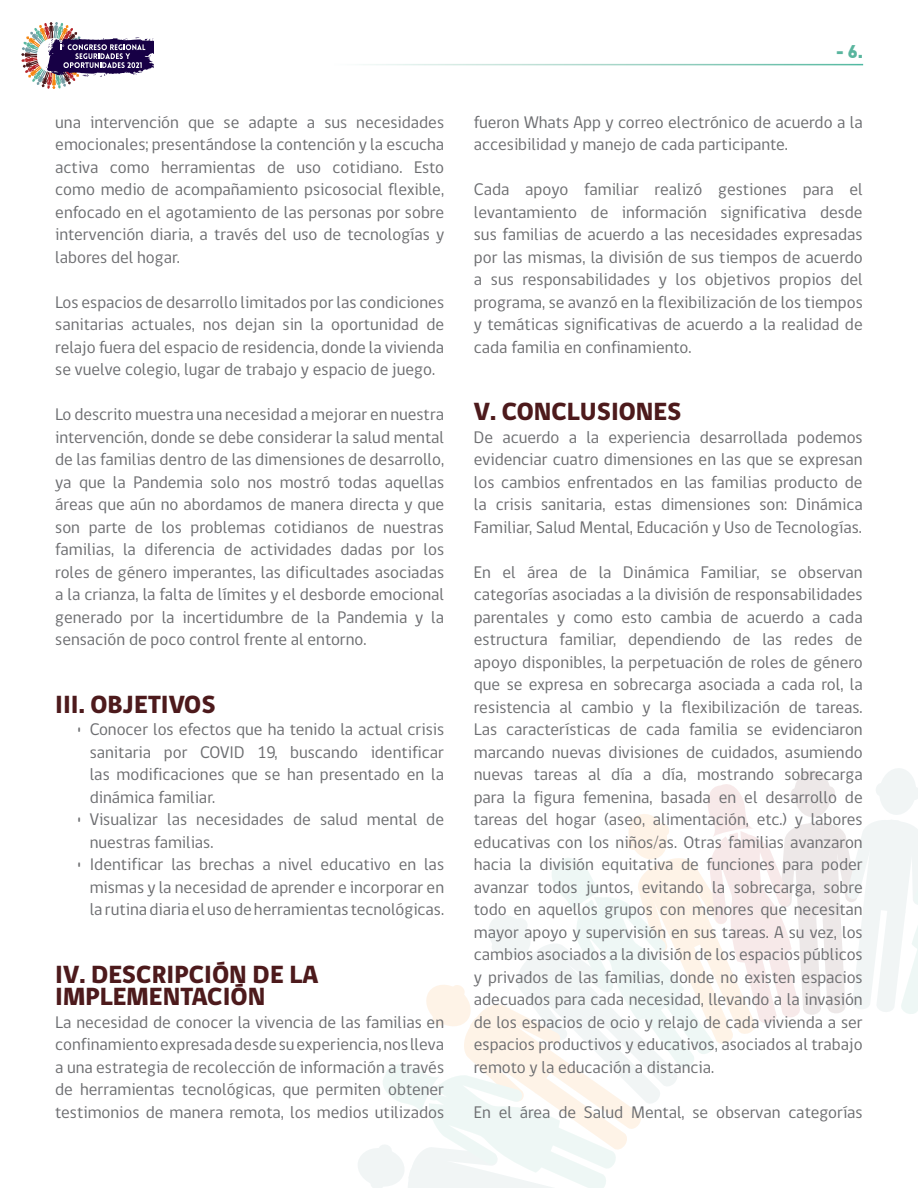
<style>
.page{position:relative;width:918px;height:1188px;background:#fff}
.page>*{position:absolute;margin:0;border:0;box-sizing:border-box;transform-origin:0 0}
.t1{font:800 25.5px/22.5px "gob CL";color:#4d1a1c}
.t2{font:900 18px "DIN";color:#59b59e}
.t3{font:17.25px/22.5px "gob CL";color:#6c6d70;text-align:justify}
</style>
<div class="page">
<svg style="left:21px;top:22px;width:133px;height:67px"></svg>
<svg style="left:358px;top:768px;width:560px;height:420px"></svg>
<p class="t3" style="left:55px;top:111px;width:390px">una intervención que se adapte a sus necesidades emocionales; presentándose la contención y la escucha activa como herramientas de uso cotidiano. Esto como medio de acompañamiento psicosocial flexible, enfocado en el agotamiento de las personas por sobre intervención diaria, a través del uso de tecnologías y labores del hogar.</p>
<p class="t3" style="left:55px;top:291px;width:390px">Los espacios de desarrollo limitados por las condiciones sanitarias actuales, nos dejan sin la oportunidad de relajo fuera del espacio de residencia, donde la vivienda se vuelve colegio, lugar de trabajo y espacio de juego.</p>
<p class="t3" style="left:55px;top:404px;width:390px">Lo descrito muestra una necesidad a mejorar en nuestra intervención, donde se debe considerar la salud mental de las familias dentro de las dimensiones de desarrollo, ya que la Pandemia solo nos mostró todas aquellas áreas que aún no abordamos de manera directa y que son parte de los problemas cotidianos de nuestras familias, la diferencia de actividades dadas por los roles de género imperantes, las dificultades asociadas a la crianza, la falta de límites y el desborde emocional generado por la incertidumbre de la Pandemia y la sensación de poco control frente al entorno.</p>
<p class="t1" style="left:55px;top:694px;width:162px">III. OBJETIVOS</p>
<p class="t3" style="left:90px;top:719px;width:356px;text-indent:-14px">• Conocer los efectos que ha tenido la actual crisis sanitaria por COVID 19, buscando identificar las modificaciones que se han presentado en la dinámica familiar.</p>
<p class="t3" style="left:90px;top:809px;width:356px;text-indent:-14px">• Visualizar las necesidades de salud mental de nuestras familias.</p>
<p class="t3" style="left:90px;top:854px;width:356px;text-indent:-14px">• Identificar las brechas a nivel educativo en las mismas y la necesidad de aprender e incorporar en la rutina diaria el uso de herramientas tecnológicas.</p>
<p class="t1" style="left:55px;top:964px;width:265px">IV. DESCRIPCIÓN DE LA<br>IMPLEMENTACIÓN</p>
<p class="t3" style="left:55px;top:1011px;width:390px">La necesidad de conocer la vivencia de las familias en confinamiento expresada desde su experiencia, nos lleva a una estrategia de recolección de información a través de herramientas tecnológicas, que permiten obtener testimonios de manera remota, los medios utilizados</p>
<p class="t2" style="left:836px;top:39px;width:28px">- 6.</p>
<p class="t3" style="left:474px;top:111px;width:390px">fueron Whats App y correo electrónico de acuerdo a la accesibilidad y manejo de cada participante.</p>
<p class="t3" style="left:474px;top:179px;width:390px">Cada apoyo familiar realizó gestiones para el levantamiento de información significativa desde sus familias de acuerdo a las necesidades expresadas por las mismas, la división de sus tiempos de acuerdo a sus responsabilidades y los objetivos propios del programa, se avanzó en la flexibilización de los tiempos y temáticas significativas de acuerdo a la realidad de cada familia en confinamiento.</p>
<p class="t1" style="left:474px;top:401px;width:209px">V. CONCLUSIONES</p>
<p class="t3" style="left:474px;top:426px;width:390px">De acuerdo a la experiencia desarrollada podemos evidenciar cuatro dimensiones en las que se expresan los cambios enfrentados en las familias producto de la crisis sanitaria, estas dimensiones son: Dinámica Familiar, Salud Mental, Educación y Uso de Tecnologías.</p>
<p class="t3" style="left:474px;top:561px;width:390px">En el área de la Dinámica Familiar, se observan categorías asociadas a la división de responsabilidades parentales y como esto cambia de acuerdo a cada estructura familiar, dependiendo de las redes de apoyo disponibles, la perpetuación de roles de género que se expresa en sobrecarga asociada a cada rol, la resistencia al cambio y la flexibilización de tareas.<br>Las características de cada familia se evidenciaron marcando nuevas divisiones de cuidados, asumiendo nuevas tareas al día a día, mostrando sobrecarga para la figura femenina, basada en el desarrollo de tareas del hogar (aseo, alimentación, etc.) y labores educativas con los niños/as. Otras familias avanzaron hacia la división equitativa de funciones para poder avanzar todos juntos, evitando la sobrecarga, sobre todo en aquellos grupos con menores que necesitan mayor apoyo y supervisión en sus tareas. A su vez, los cambios asociados a la división de los espacios públicos y privados de las familias, donde no existen espacios adecuados para cada necesidad, llevando a la invasión de los espacios de ocio y relajo de cada vivienda a ser espacios productivos y educativos, asociados al trabajo remoto y la educación a distancia.</p>
<p class="t3" style="left:474px;top:1101px;width:390px">En el área de Salud Mental, se observan categorías</p>
</div>
